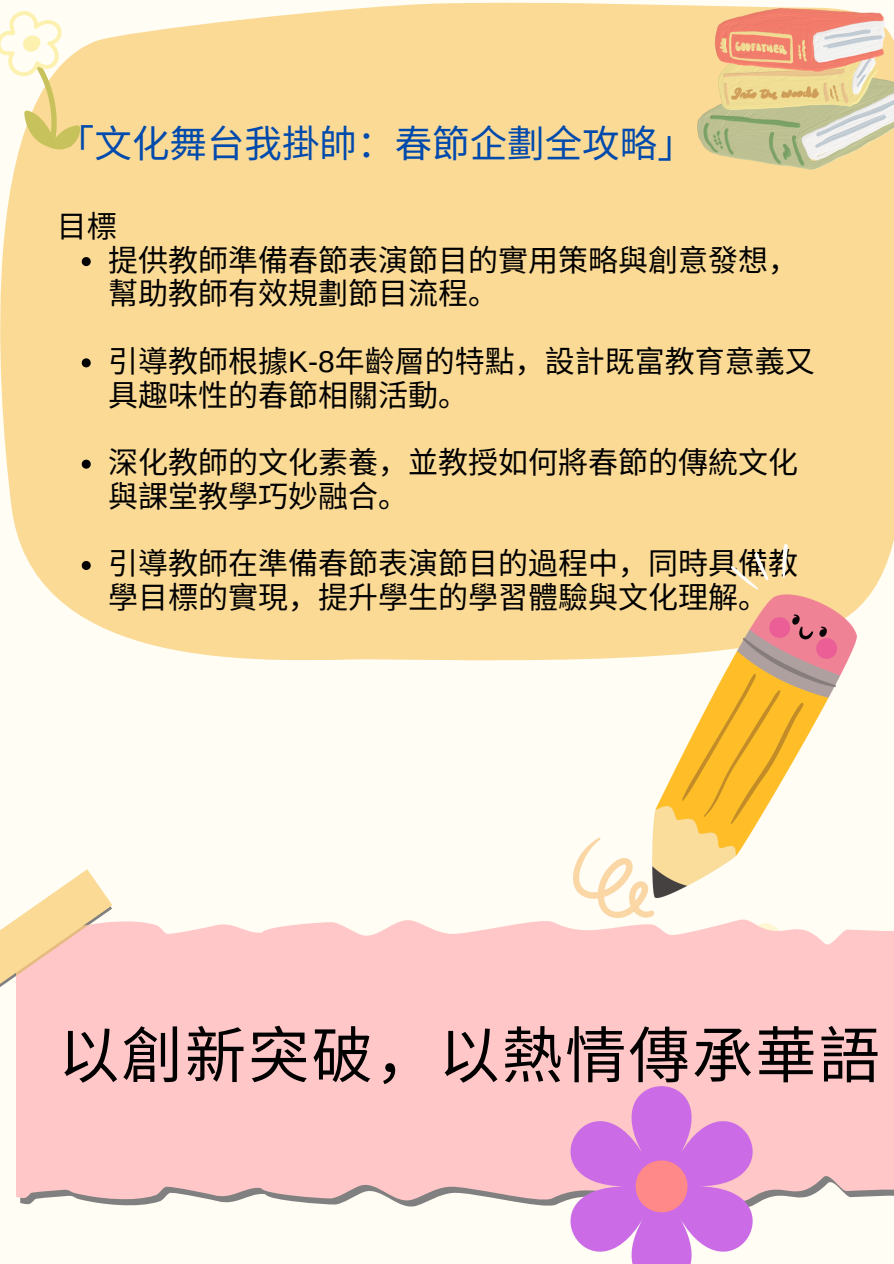
<style>
.page{position:relative;width:894px;height:1264px;background:#fff}
.page>*{position:absolute;margin:0;border:0;box-sizing:border-box;transform-origin:0 0}
.t1{font:61.5px "Noto Sans CJ Ksc";letter-spacing:.03em;color:#000}
.t2{font:37.5px "Noto Sans CJ Ksc";color:#004aad}
.t3{font:30px/33.8px "Noto Sans CJ Ksc";color:#000}
.s1{font-family:"Arimo"}
</style>
<div class="page">
<div style="left:0;top:0;width:893px;height:1263px;background:#fffdf4"></div>
<div style="left:0;top:3px;width:893px;height:657px;background:#fbda95"></div>
<svg style="left:82px;top:257px;width:9px;height:9px"></svg>
<svg style="left:82px;top:358px;width:9px;height:9px"></svg>
<svg style="left:82px;top:459px;width:9px;height:9px"></svg>
<svg style="left:82px;top:561px;width:9px;height:9px"></svg>
<img style="left:573px;top:544px;width:282px;height:371px">
<svg style="left:707px;top:905px;width:96px;height:10px"></svg>
<svg style="left:0;top:10px;width:80px;height:140px"></svg>
<img style="left:697px;top:9px;width:196px;height:161px">
<svg style="left:16px;top:915px;width:877px;height:290px;background:#fcc9c8"></svg>
<svg style="left:0;top:869px;width:112px;height:120px"></svg>
<svg style="left:519px;top:1062px;width:284px;height:201px"></svg>
<svg style="left:635px;top:1160px;width:52px;height:52px;background:#f3819c"></svg>
<p class="t2" style="left:57px;top:113px;width:639px">「文化舞台我掛帥：春節企劃全攻略」</p>
<p class="t3" style="left:57px;top:207px;width:61px">目標</p>
<p class="t3" style="left:108px;top:241px;width:691px">提供教師準備春節表演節目的實用策略與創意發想，幫助教師有效規劃節目流程。</p>
<h2 class="t3" style="left:108px;top:342px;width:706px">引導教師根據<span class="s1">K-8</span>年齡層的特點，設計既富教育意義又具趣味性的春節相關活動。</h2>
<p class="t3" style="left:108px;top:443px;width:691px">深化教師的文化素養，並教授如何將春節的傳統文化與課堂教學巧妙融合。</p>
<p class="t3" style="left:108px;top:545px;width:691px">引導教師在準備春節表演節目的過程中，同時具備教學目標的實現，提升學生的學習體驗與文化理解。</p>
<p class="t1" style="left:58px;top:1006px;width:823px">以創新突破，以熱情傳承華語</p>
</div>
